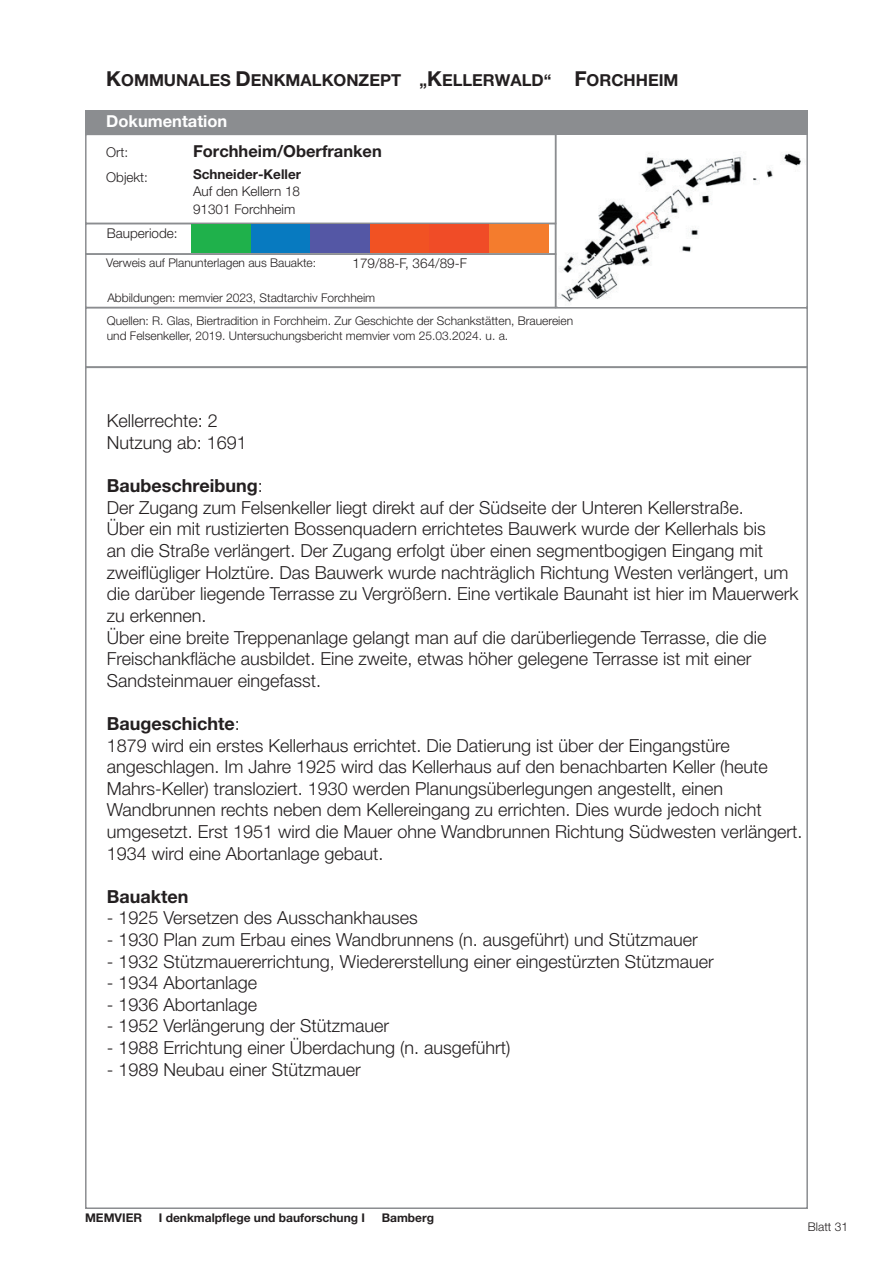
<style>
.page{position:relative;width:893px;height:1263px;background:#fff}
.page>*{position:absolute;margin:0;border:0;box-sizing:border-box;transform-origin:0 0}
.t1{font:300 18px/21.6px "Helvetica Neue LT Pro";color:#231f20}
.t2{font:700 18px "Helvetica Neue LT Pro";color:#231f20}
.t3{font:700 16.5px "Helvetica Neue LT Pro";color:#231f20}
.t4{font:700 16.5px "Helvetica Neue LT Pro";color:#fff}
.t5{font:300 13.5px "Helvetica Neue LT Pro";color:#231f20}
.t6{font:700 13.5px "Helvetica Neue LT Pro";color:#231f20}
.t7{font:300 12px/14.4px "Helvetica Neue LT Pro";color:#231f20}
.t8{font:700 12px "Helvetica Neue LT Pro";color:#231f20}
.s1{font-size:20.7px}
.s2{font-weight:300}
</style>
<div class="page">
<div style="left:555px;top:133px;width:253px;height:175px;border:2px solid #8b8d90"></div>
<div style="left:85px;top:223px;width:471px;height:32px;border:2px solid #8b8d90"></div>
<div style="left:85px;top:111px;width:723px;height:24px;background:#8b8d90"></div>
<div style="left:85px;top:253px;width:471px;height:55px;border:2px solid #8b8d90"></div>
<div style="left:85px;top:307px;width:723px;height:61px;border:2px solid #8b8d90"></div>
<img style="left:558px;top:138px;width:248px;height:168px">
<div style="left:191px;top:224px;width:60px;height:29px;background:#1fb14b"></div>
<div style="left:251px;top:224px;width:59px;height:29px;background:#077ac0"></div>
<div style="left:310px;top:224px;width:60px;height:29px;background:#5457a5"></div>
<div style="left:370px;top:224px;width:59px;height:29px;background:#f15223"></div>
<div style="left:429px;top:224px;width:60px;height:29px;background:#f04c27"></div>
<div style="left:489px;top:224px;width:60px;height:29px;background:#f47c2d"></div>
<p class="t3" style="left:106px;top:70px;width:574px"><span class="s1">K</span>OMMUNALES <span class="s1">D</span>ENKMALKONZEPT „<span class="s1">K</span>ELLERWALD“ <span class="s1">F</span>ORCHHEIM</p>
<p class="t4" style="left:106px;top:111px;width:122px">Dokumentation</p>
<p class="t5" style="left:106px;top:144px;width:24px">Ort:</p>
<p class="t3" style="left:193px;top:141px;width:190px">Forchheim/Oberfranken</p>
<p class="t5" style="left:106px;top:169px;width:43px">Objekt:</p>
<p class="t5" style="left:193px;top:201px;width:104px">91301 Forchheim</p>
<p class="t6" style="left:193px;top:166px;width:109px">Schneider-Keller</p>
<p class="t5" style="left:193px;top:182px;width:109px">Auf den Kellern 18</p>
<p class="t5" style="left:107px;top:225px;width:72px">Bauperiode:</p>
<p class="t7" style="left:106px;top:255px;width:211px">Verweis auf Planunterlagen aus Bauakte:</p>
<p class="t5" style="left:353px;top:255px;width:116px">179/88-F, 364/89-F</p>
<p class="t7" style="left:107px;top:290px;width:269px">Abbildungen: memvier 2023, Stadtarchiv Forchheim</p>
<p class="t7" style="left:107px;top:314px;width:468px">Quellen: R. Glas, Biertradition in Forchheim. Zur Geschichte der Schankstätten, Brauereien und Felsenkeller, 2019. Untersuchungsbericht memvier vom 25.03.2024. u. a.</p>
<p class="t1" style="left:107px;top:410px;width:113px">Kellerrechte: 2</p>
<p class="t1" style="left:107px;top:431px;width:142px">Nutzung ab: 1691</p>
<p class="t2" style="left:107px;top:475px;width:158px">Baubeschreibung<span class="s2">:</span></p>
<p class="t1" style="left:107px;top:496px;width:693px">Der Zugang zum Felsenkeller liegt direkt auf der Südseite der Unteren Kellerstraße.<br>Über ein mit rustizierten Bossenquadern errichtetes Bauwerk wurde der Kellerhals bis<br>an die Straße verlängert. Der Zugang erfolgt über einen segmentbogigen Eingang mit zweiflügliger Holztüre. Das Bauwerk wurde nachträglich Richtung Westen verlängert, um die darüber liegende Terrasse zu Vergrößern. Eine vertikale Baunaht ist hier im Mauerwerk zu erkennen.</p>
<p class="t1" style="left:107px;top:626px;width:661px">Über eine breite Treppenanlage gelangt man auf die darüberliegende Terrasse, die die<br>Freischankfläche ausbildet. Eine zweite, etwas höher gelegene Terrasse ist mit einer<br>Sandsteinmauer eingefasst.</p>
<p class="t2" style="left:107px;top:712px;width:134px">Baugeschichte<span class="s2">:</span></p>
<p class="t1" style="left:107px;top:734px;width:697px">1879 wird ein erstes Kellerhaus errichtet. Die Datierung ist über der Eingangstüre angeschlagen. Im Jahre 1925 wird das Kellerhaus auf den benachbarten Keller (heute Mahrs-Keller) transloziert. 1930 werden Planungsüberlegungen angestellt, einen Wandbrunnen rechts neben dem Kellereingang zu errichten. Dies wurde jedoch nicht umgesetzt. Erst 1951 wird die Mauer ohne Wandbrunnen Richtung Südwesten verlängert.</p>
<p class="t1" style="left:107px;top:842px;width:278px">1934 wird eine Abortanlage gebaut.</p>
<p class="t2" style="left:107px;top:885px;width:83px">Bauakten</p>
<p class="t1" style="left:107px;top:907px;width:313px">- 1925 Versetzen des Ausschankhauses</p>
<p class="t1" style="left:107px;top:928px;width:593px">- 1930 Plan zum Erbau eines Wandbrunnens (n. ausgeführt) und Stützmauer</p>
<p class="t1" style="left:107px;top:950px;width:608px">- 1932 Stützmauererrichtung, Wiedererstellung einer eingestürzten Stützmauer</p>
<p class="t1" style="left:107px;top:971px;width:152px">- 1934 Abortanlage</p>
<p class="t1" style="left:107px;top:993px;width:152px">- 1936 Abortanlage</p>
<p class="t1" style="left:107px;top:1015px;width:284px">- 1952 Verlängerung der Stützmauer</p>
<p class="t1" style="left:107px;top:1036px;width:405px">- 1988 Errichtung einer Überdachung (n. ausgeführt)</p>
<p class="t1" style="left:107px;top:1058px;width:256px">- 1989 Neubau einer Stützmauer</p>
<p class="t8" style="left:85px;top:1210px;width:59px">MEMVIER</p>
<p class="t8" style="left:159px;top:1210px;width:208px">I denkmalpflege und bauforschung I</p>
<p class="t8" style="left:382px;top:1210px;width:54px">Bamberg</p>
<p class="t7" style="left:808px;top:1219px;width:42px">Blatt 31</p>
</div>
